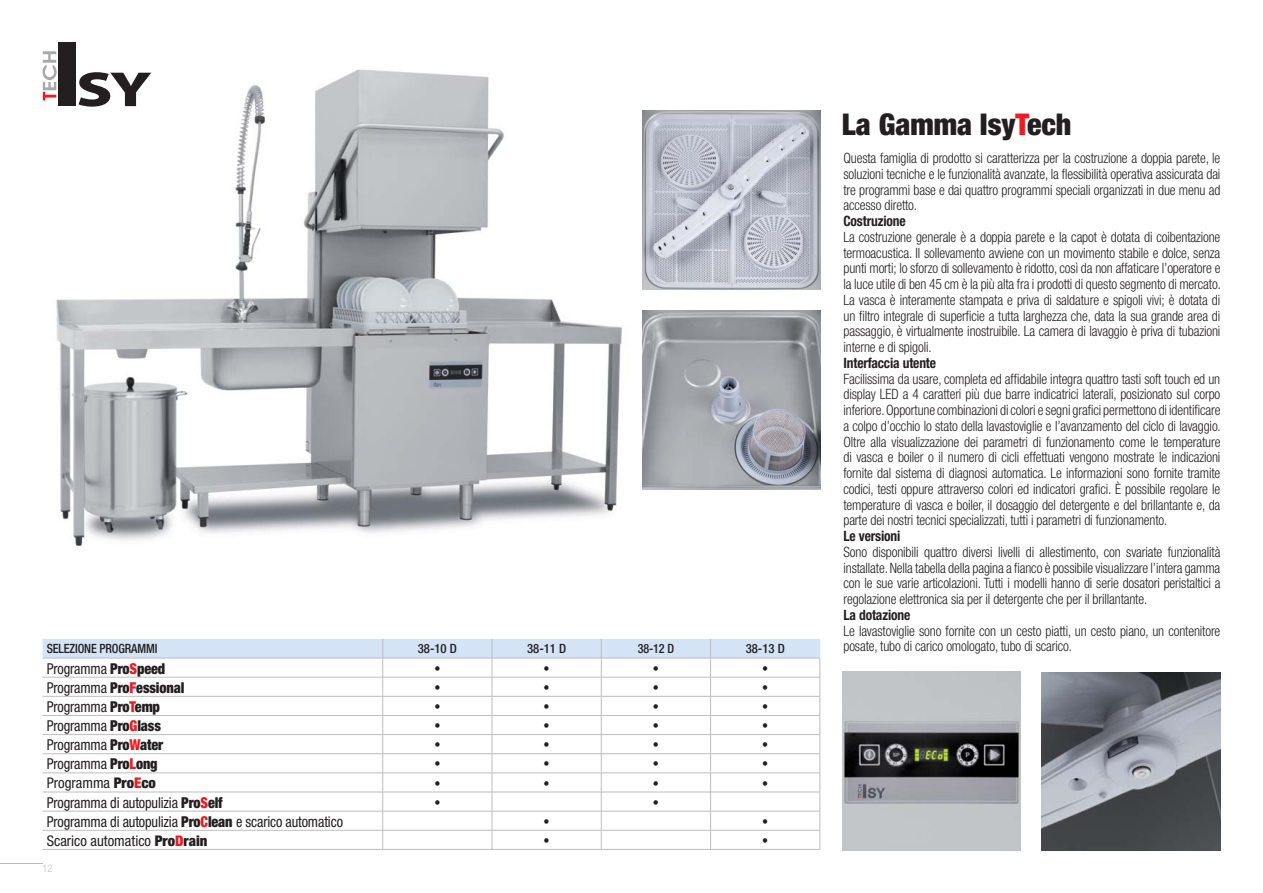
<style>
.page{position:relative;width:1263px;height:893px;background:#fff}
.page>*{position:absolute;margin:0;border:0;box-sizing:border-box;transform-origin:0 0}
.t1{font:900 condensed 30px "Helvetica Neue";color:#231f20}
.t2{font:condensed 15px "Helvetica Neue";letter-spacing:-.01em;color:#231f20;scale:.95 1}
.t3{font:900 condensed 15px "Helvetica Neue";letter-spacing:-.01em;color:#231f20;scale:.95 1}
.t4{font:condensed 14.7px "Helvetica Neue";color:#231f20}
.t5{font:300 condensed 14.25px/15.8px "Helvetica Neue";letter-spacing:-.01em;color:#231f20;text-align:justify;scale:.95 1}
.t6{font:700 condensed 14.25px "Helvetica Neue";letter-spacing:-.01em;color:#231f20;scale:.95 1}
.t7{font:300 condensed 12.75px "Helvetica Neue";color:#231f20;scale:.95 1}
.t8{font:500 condensed 12.75px "Helvetica Neue";letter-spacing:-.01em;color:#231f20;scale:.95 1}
.t9{font:500 condensed 12.75px "Helvetica Neue";letter-spacing:-.01em;color:#231f20}
.t10{font:300 condensed 10.5px "Helvetica Neue";color:#bbbdc0}
.s1{font-weight:900}
.s2{font-weight:900;color:#ed1c24}
.s3{font-weight:400}
.s4{color:#ed1c24}
</style>
<div class="page">
<hr style="left:0;top:863px;width:43px;height:1px;background:#bbbdc0">
<img style="left:43px;top:42px;width:609px;height:504px">
<img style="left:642px;top:310px;width:179px;height:179px">
<img style="left:642px;top:111px;width:179px;height:178px">
<div style="left:58px;top:43px;width:18px;height:63px;background:#231f20"></div>
<svg style="left:79px;top:72px;width:72px;height:35px"></svg>
<svg style="left:43px;top:51px;width:14px;height:49px"></svg>
<img style="left:1042px;top:673px;width:178px;height:177px">
<img style="left:842px;top:672px;width:178px;height:178px">
<hr style="left:43px;top:849px;width:777px;height:1px;background:#bbbdc0">
<svg style="left:43px;top:639px;width:778px;height:210px"></svg>
<p class="t8" style="left:47px;top:644px;width:118px">SELEZIONE PROGRAMMI</p>
<p class="t9" style="left:418px;top:644px;width:41px">38-10 D</p>
<p class="t9" style="left:527px;top:644px;width:41px">38-11 D</p>
<p class="t8" style="left:638px;top:644px;width:40px">38-12 D</p>
<p class="t9" style="left:746px;top:644px;width:41px">38-13 D</p>
<p class="t2" style="left:47px;top:663px;width:126px">Programma <span class="s1">Pro</span><span class="s2">S</span><span class="s1">peed</span></p>
<p class="t7" style="left:434px;top:664px;width:8px">•</p>
<p class="t7" style="left:544px;top:664px;width:8px">•</p>
<p class="t7" style="left:653px;top:664px;width:8px">•</p>
<p class="t7" style="left:762px;top:664px;width:8px">•</p>
<p class="t3" style="left:47px;top:682px;width:146px"><span class="s3">Programma</span> Pro<span class="s4">F</span>essional</p>
<p class="t7" style="left:434px;top:683px;width:8px">•</p>
<p class="t7" style="left:544px;top:683px;width:8px">•</p>
<p class="t7" style="left:653px;top:683px;width:8px">•</p>
<p class="t7" style="left:762px;top:683px;width:8px">•</p>
<p class="t2" style="left:47px;top:701px;width:121px">Programma <span class="s1">Pro</span><span class="s2">T</span><span class="s1">emp</span></p>
<p class="t7" style="left:434px;top:702px;width:8px">•</p>
<p class="t7" style="left:544px;top:702px;width:8px">•</p>
<p class="t7" style="left:653px;top:702px;width:8px">•</p>
<p class="t7" style="left:762px;top:702px;width:8px">•</p>
<p class="t2" style="left:47px;top:720px;width:122px">Programma <span class="s1">Pro</span><span class="s2">G</span><span class="s1">lass</span></p>
<p class="t7" style="left:434px;top:721px;width:8px">•</p>
<p class="t7" style="left:544px;top:721px;width:8px">•</p>
<p class="t7" style="left:653px;top:721px;width:8px">•</p>
<p class="t7" style="left:762px;top:721px;width:8px">•</p>
<p class="t2" style="left:47px;top:739px;width:124px">Programma <span class="s1">Pro</span><span class="s2">W</span><span class="s1">ater</span></p>
<p class="t7" style="left:434px;top:740px;width:8px">•</p>
<p class="t7" style="left:544px;top:740px;width:8px">•</p>
<p class="t7" style="left:653px;top:740px;width:8px">•</p>
<p class="t7" style="left:762px;top:740px;width:8px">•</p>
<p class="t2" style="left:47px;top:759px;width:118px">Programma <span class="s1">Pro</span><span class="s2">L</span><span class="s1">ong</span></p>
<p class="t7" style="left:434px;top:759px;width:8px">•</p>
<p class="t7" style="left:544px;top:759px;width:8px">•</p>
<p class="t7" style="left:653px;top:759px;width:8px">•</p>
<p class="t7" style="left:762px;top:759px;width:8px">•</p>
<p class="t4" style="left:47px;top:778px;width:111px">Programma <span class="s1">Pro</span><span class="s2">E</span><span class="s1">co</span></p>
<p class="t7" style="left:434px;top:778px;width:8px">•</p>
<p class="t7" style="left:544px;top:778px;width:8px">•</p>
<p class="t7" style="left:653px;top:778px;width:8px">•</p>
<p class="t7" style="left:762px;top:778px;width:8px">•</p>
<p class="t2" style="left:47px;top:797px;width:187px">Programma di autopulizia <span class="s1">Pro</span><span class="s2">S</span><span class="s1">elf</span></p>
<p class="t7" style="left:434px;top:797px;width:8px">•</p>
<p class="t7" style="left:653px;top:797px;width:8px">•</p>
<p class="t2" style="left:47px;top:816px;width:313px">Programma di autopulizia <span class="s1">Pro</span><span class="s2">C</span><span class="s1">lean</span> e scarico automatico</p>
<p class="t7" style="left:544px;top:817px;width:8px">•</p>
<p class="t7" style="left:762px;top:817px;width:8px">•</p>
<p class="t4" style="left:47px;top:835px;width:162px">Scarico automatico <span class="s1">Pro</span><span class="s2">D</span><span class="s1">rain</span></p>
<p class="t7" style="left:544px;top:836px;width:8px">•</p>
<p class="t7" style="left:762px;top:836px;width:8px">•</p>
<p class="t10" style="left:43px;top:864px;width:12px">12</p>
<h1 class="t1" style="left:842px;top:113px;width:231px">La Gamma Isy<span class="s4">T</span>ech</h1>
<p class="t5" style="left:843px;top:151px;width:398px">Questa famiglia di prodotto si caratterizza per la costruzione a doppia parete, le soluzioni tecniche e le funzionalità avanzate, la flessibilità operativa assicurata dai tre programmi base e dai quattro programmi speciali organizzati in due menu ad accesso diretto.</p>
<p class="t6" style="left:843px;top:216px;width:67px">Costruzione</p>
<p class="t5" style="left:843px;top:230px;width:399px">La costruzione generale è a doppia parete e la capot è dotata di coibentazione termoacustica. Il sollevamento avviene con un movimento stabile e dolce, senza punti morti; lo sforzo di sollevamento è ridotto, così da non affaticare l’operatore e la luce utile di ben 45 cm è la più alta fra i prodotti di questo segmento di mercato.<br>La vasca è interamente stampata e priva di saldature e spigoli vivi; è dotata di un filtro integrale di superficie a tutta larghezza che, data la sua grande area di passaggio, è virtualmente inostruibile. La camera di lavaggio è priva di tubazioni interne e di spigoli.</p>
<p class="t6" style="left:843px;top:358px;width:99px">Interfaccia utente</p>
<p class="t5" style="left:843px;top:372px;width:399px">Facilissima da usare, completa ed affidabile integra quattro tasti soft touch ed un display LED a 4 caratteri più due barre indicatrici laterali, posizionato sul corpo inferiore. Opportune combinazioni di colori e segni grafici permettono di identificare a colpo d’occhio lo stato della lavastoviglie e l’avanzamento del ciclo di lavaggio.<br>Oltre alla visualizzazione dei parametri di funzionamento come le temperature di vasca e boiler o il numero di cicli effettuati vengono mostrate le indicazioni fornite dal sistema di diagnosi automatica. Le informazioni sono fornite tramite codici, testi oppure attraverso colori ed indicatori grafici. È possibile regolare le temperature di vasca e boiler, il dosaggio del detergente e del brillantante e, da parte dei nostri tecnici specializzati, tutti i parametri di funzionamento.</p>
<p class="t6" style="left:843px;top:531px;width:62px">Le versioni</p>
<p class="t5" style="left:843px;top:545px;width:398px">Sono disponibili quattro diversi livelli di allestimento, con svariate funzionalità installate. Nella tabella della pagina a fianco è possibile visualizzare l’intera gamma con le sue varie articolazioni. Tutti i modelli hanno di serie dosatori peristaltici a regolazione elettronica sia per il detergente che per il brillantante.</p>
<p class="t6" style="left:843px;top:610px;width:72px">La dotazione</p>
<p class="t5" style="left:843px;top:624px;width:398px">Le lavastoviglie sono fornite con un cesto piatti, un cesto piano, un contenitore posate, tubo di carico omologato, tubo di scarico.</p>
</div>
